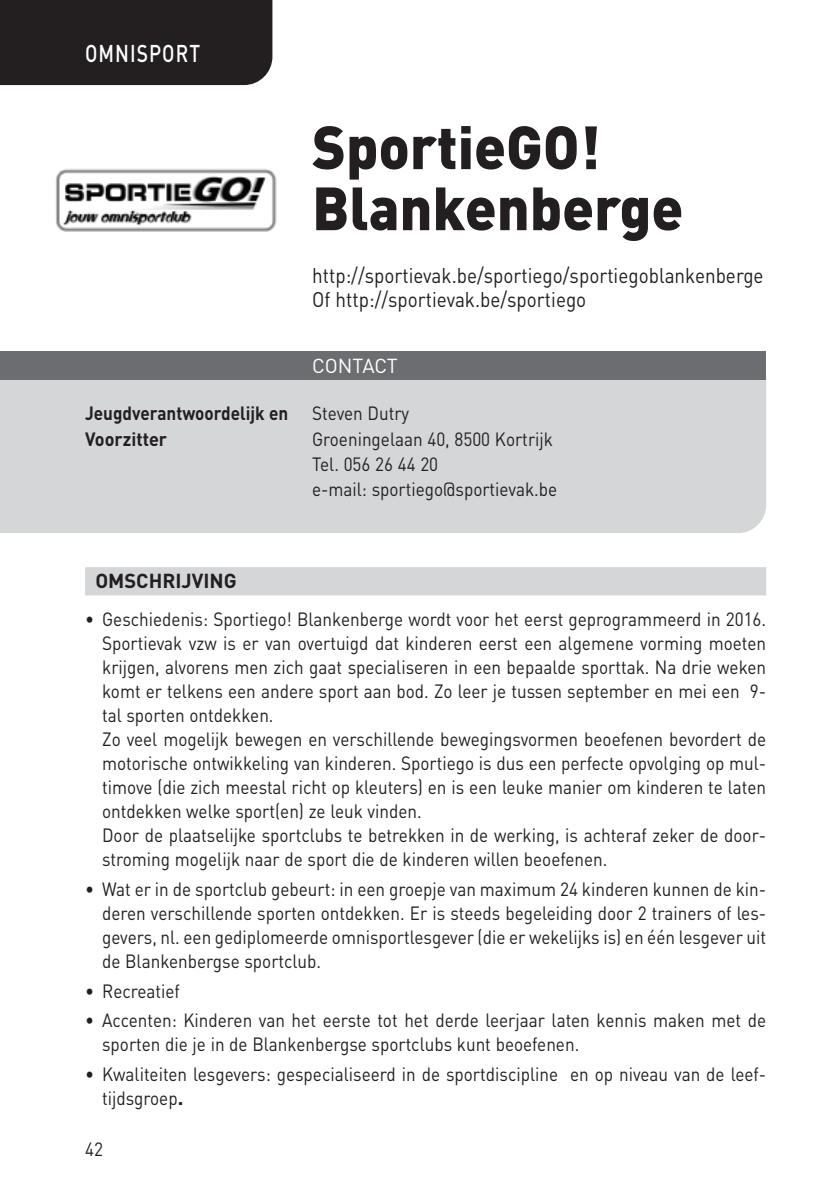
<style>
.page{position:relative;width:840px;height:1191px;background:#fff}
.page>*{position:absolute;margin:0;border:0;box-sizing:border-box;transform-origin:0 0}
.t1{font:900 60px/61px "DIN";color:#231f20;scale:.95 1}
.t2{font:500 24px "DIN";letter-spacing:.055em;color:#fff;scale:.8 1}
.t3{font:21px/24px "DIN";color:#231f20;scale:.9 1}
.t4{font:700 20px "DIN";color:#231f20}
.t5{font:20px "DIN";letter-spacing:-.005em;color:#fff}
.t6{font:19px/24px "DIN";color:#231f20;scale:.9 1}
.t7{font:700 19px "DIN";color:#231f20;scale:.9 1}
.t8{font:700 19px "DIN";color:#231f20;scale:.95 1}
.s1{font-weight:700;font-size:20px}
</style>
<div class="page">
<div style="left:85px;top:567px;width:680px;height:28px;background:#d5d6d8"></div>
<img style="left:55px;top:168px;width:222px;height:64px">
<div style="left:0;top:0;width:272px;height:85px;background:#231f20"></div>
<div style="left:0;top:380px;width:765px;height:153px;background:#d5d6d8"></div>
<div style="left:0;top:351px;width:765px;height:29px;background:#6c6d70"></div>
<p class="t2" style="left:85px;top:45px;width:145px">OMNISPORT</p>
<h1 class="t1" style="left:312px;top:122px;width:392px">SportieGO!<br>Blankenberge</h1>
<p class="t3" style="left:312px;top:265px;width:503px">http://sportievak.be/sportiego/sportiegoblankenberge<br>Of http://sportievak.be/sportiego</p>
<p class="t5" style="left:312px;top:358px;width:87px">CONTACT</p>
<p class="t7" style="left:85px;top:406px;width:227px">Jeugdverantwoordelijk en</p>
<p class="t6" style="left:312px;top:403px;width:109px">Steven Dutry</p>
<p class="t8" style="left:85px;top:432px;width:88px">Voorzitter</p>
<p class="t6" style="left:312px;top:428px;width:273px;line-height:25px">Groeningelaan 40, 8500 Kortrijk<br>Tel. 056 26 44 20<br>e-mail: sportiego@sportievak.be</p>
<p class="t4" style="left:95px;top:574px;width:143px">OMSCHRIJVING</p>
<p class="t6" style="left:102px;top:609px;width:739px;text-indent:-17px">• Geschiedenis: Sportiego! Blankenberge wordt voor het eerst geprogrammeerd in 2016.<br>Sportievak vzw is er van overtuigd dat kinderen eerst een algemene vorming moeten krijgen, alvorens men zich gaat specialiseren in een bepaalde sporttak. Na drie weken komt er telkens een andere sport aan bod. Zo leer je tussen september en mei een 9- tal sporten ontdekken.<br>Zo veel mogelijk bewegen en verschillende bewegingsvormen beoefenen bevordert de motorische ontwikkeling van kinderen. Sportiego is dus een perfecte opvolging op mul&shy;timove (die zich meestal richt op kleuters) en is een leuke manier om kinderen te laten ontdekken welke sport(en) ze leuk vinden.<br>Door de plaatselijke sportclubs te betrekken in de werking, is achteraf zeker de door&shy;stroming mogelijk naar de sport die de kinderen willen beoefenen.</p>
<p class="t6" style="left:102px;top:879px;width:739px;text-align:justify;text-indent:-17px">• Wat er in de sportclub gebeurt: in een groepje van maximum 24 kinderen kunnen de kin&shy;deren verschillende sporten ontdekken. Er is steeds begeleiding door 2 trainers of les&shy;gevers, nl. een gediplomeerde omnisportlesgever (die er wekelijks is) en één lesgever uit de Blankenbergse sportclub.</p>
<p class="t6" style="left:85px;top:981px;width:107px">• Recreatief</p>
<p class="t6" style="left:102px;top:1010px;width:739px;text-indent:-17px">• Accenten: Kinderen van het eerste tot het derde leerjaar laten kennis maken met de sporten die je in de Blankenbergse sportclubs kunt beoefenen.</p>
<p class="t6" style="left:102px;top:1064px;width:739px;text-indent:-17px">• Kwaliteiten lesgevers: gespecialiseerd in de sportdiscipline en op niveau van de leef&shy;tijdsgroep<span class="s1">.</span></p>
<p class="t6" style="left:85px;top:1139px;width:21px">42</p>
</div>
